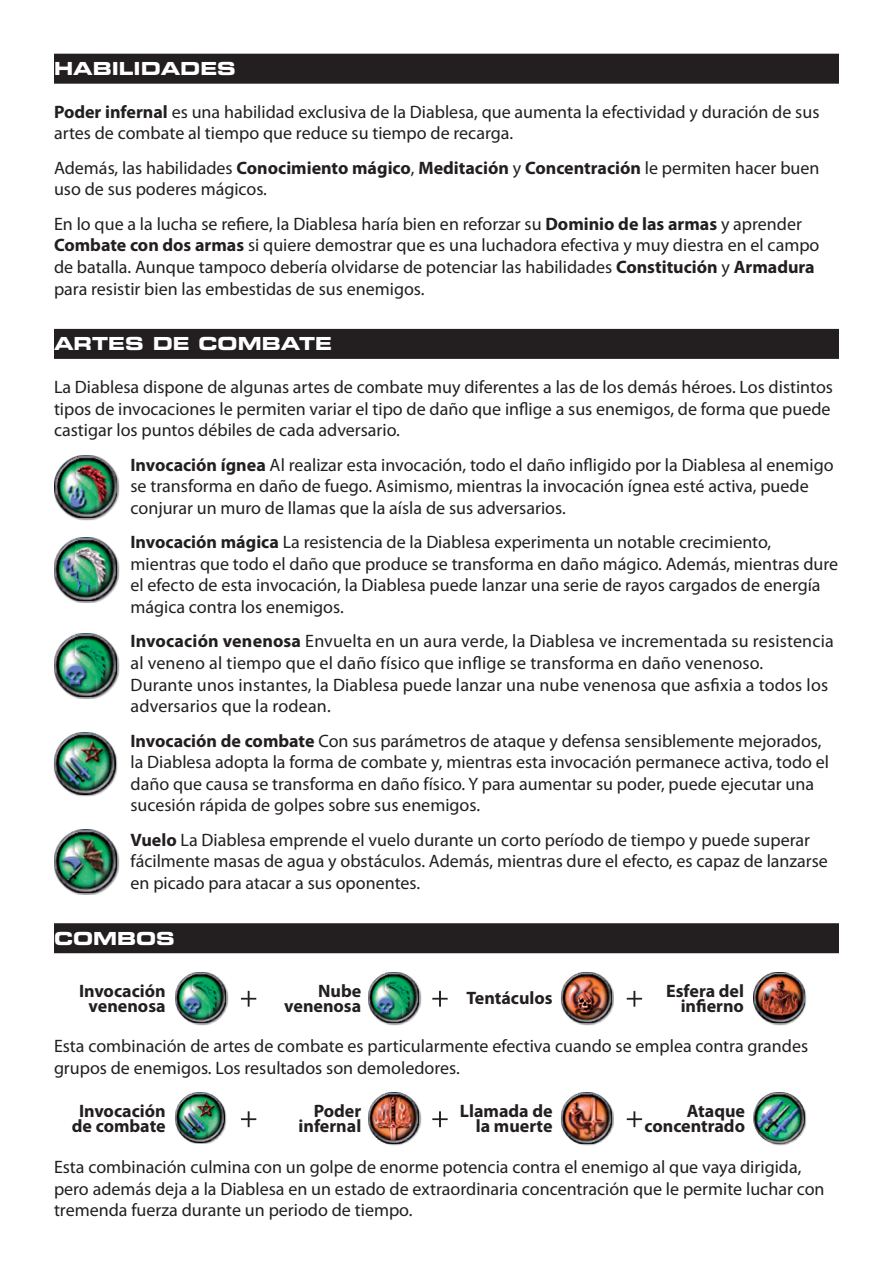
<style>
.page{position:relative;width:893px;height:1263px;background:#fff}
.page>*{position:absolute;margin:0;border:0;box-sizing:border-box;transform-origin:0 0}
.cuerpo{font:18px/21.6px "Myriad Pro";color:#231f20}
.cuerpo-2{font:700 18px/15px "Myriad Pro";color:#231f20;text-align:right}
.ladillo{font:18px "Eurostile Bold Extended Two";color:#fff}
.s1{font-weight:700}
</style>
<div class="page">
<div style="left:54px;top:54px;width:785px;height:30px;background:#231f20"></div>
<div style="left:54px;top:329px;width:785px;height:30px;background:#231f20"></div>
<div style="left:54px;top:923px;width:785px;height:30px;background:#231f20"></div>
<div style="left:54px;top:633px;width:65px;height:66px;background:#231f20;opacity:.5"></div>
<img style="left:54px;top:634px;width:63px;height:62px">
<div style="left:54px;top:537px;width:65px;height:66px;background:#231f20;opacity:.5"></div>
<img style="left:54px;top:538px;width:63px;height:63px">
<div style="left:54px;top:732px;width:64px;height:64px;background:#231f20;opacity:.5"></div>
<img style="left:54px;top:732px;width:63px;height:63px">
<div style="left:54px;top:829px;width:65px;height:66px;background:#231f20;opacity:.5"></div>
<img style="left:54px;top:830px;width:63px;height:63px">
<div style="left:54px;top:455px;width:65px;height:65px;background:#231f20;opacity:.5"></div>
<img style="left:54px;top:455px;width:63px;height:63px">
<div style="left:175px;top:972px;width:54px;height:53px;background:#231f20;opacity:.5"></div>
<img style="left:175px;top:972px;width:51px;height:51px">
<div style="left:368px;top:972px;width:53px;height:53px;background:#231f20;opacity:.5"></div>
<img style="left:368px;top:972px;width:51px;height:51px">
<div style="left:561px;top:972px;width:53px;height:53px;background:#231f20;opacity:.5"></div>
<img style="left:561px;top:972px;width:50px;height:51px">
<div style="left:753px;top:972px;width:54px;height:53px;background:#231f20;opacity:.5"></div>
<img style="left:754px;top:972px;width:50px;height:51px">
<svg style="left:241px;top:991px;width:15px;height:16px"></svg>
<svg style="left:432px;top:991px;width:16px;height:16px"></svg>
<svg style="left:627px;top:991px;width:15px;height:16px"></svg>
<div style="left:175px;top:1092px;width:52px;height:52px;background:#231f20;opacity:.5"></div>
<img style="left:175px;top:1093px;width:51px;height:50px">
<div style="left:368px;top:1092px;width:53px;height:54px;background:#231f20;opacity:.5"></div>
<img style="left:368px;top:1093px;width:51px;height:50px">
<div style="left:561px;top:1092px;width:53px;height:54px;background:#231f20;opacity:.5"></div>
<img style="left:561px;top:1093px;width:50px;height:50px">
<div style="left:753px;top:1092px;width:54px;height:54px;background:#231f20;opacity:.5"></div>
<img style="left:754px;top:1093px;width:51px;height:51px">
<svg style="left:241px;top:1111px;width:15px;height:16px"></svg>
<svg style="left:432px;top:1111px;width:16px;height:16px"></svg>
<svg style="left:627px;top:1111px;width:15px;height:16px"></svg>
<p class="ladillo" style="left:54px;top:56px;width:183px">HABILIDADES</p>
<p class="cuerpo" style="left:54px;top:101px;width:767px"><span class="s1">Poder infernal</span> es una habilidad exclusiva de la Diablesa, que aumenta la efectividad y duración de sus artes de combate al tiempo que reduce su tiempo de recarga.</p>
<p class="cuerpo" style="left:54px;top:157px;width:767px">Además, las habilidades <span class="s1">Conocimiento mágico</span>, <span class="s1">Meditación</span> y <span class="s1">Concentración</span> le permiten hacer buen uso de sus poderes mágicos.</p>
<p class="cuerpo" style="left:54px;top:213px;width:767px">En lo que a la lucha se refiere, la Diablesa haría bien en reforzar su <span class="s1">Dominio de las armas</span> y aprender <span class="s1">Combate con dos armas</span> si quiere demostrar que es una luchadora efectiva y muy diestra en el campo de batalla. Aunque tampoco debería olvidarse de potenciar las habilidades <span class="s1">Constitución</span> y <span class="s1">Armadura </span>para resistir bien las embestidas de sus enemigos.</p>
<p class="ladillo" style="left:54px;top:331px;width:279px">ARTES DE COMBATE</p>
<p class="cuerpo" style="left:54px;top:377px;width:781px">La Diablesa dispone de algunas artes de combate muy diferentes a las de los demás héroes. Los distintos tipos de invocaciones le permiten variar el tipo de daño que inflige a sus enemigos, de forma que puede castigar los puntos débiles de cada adversario.</p>
<p class="cuerpo" style="left:131px;top:454px;width:705px"><span class="s1">Invocación ígnea</span> Al realizar esta invocación, todo el daño infligido por la Diablesa al enemigo se transforma en daño de fuego. Asimismo, mientras la invocación ígnea esté activa, puede conjurar un muro de llamas que la aísla de sus adversarios.</p>
<p class="cuerpo" style="left:131px;top:532px;width:709px"><span class="s1">Invocación mágica</span> La resistencia de la Diablesa experimenta un notable crecimiento, mientras que todo el daño que produce se transforma en daño mágico. Además, mientras dure el efecto de esta invocación, la Diablesa puede lanzar una serie de rayos cargados de energía mágica contra los enemigos.</p>
<p class="cuerpo" style="left:131px;top:631px;width:705px"><span class="s1">Invocación venenosa</span> Envuelta en un aura verde, la Diablesa ve incrementada su resistencia al veneno al tiempo que el daño físico que inflige se transforma en daño venenoso.<br>Durante unos instantes, la Diablesa puede lanzar una nube venenosa que asfixia a todos los adversarios que la rodean.</p>
<p class="cuerpo" style="left:131px;top:730px;width:700px"><span class="s1">Invocación de combate</span> Con sus parámetros de ataque y defensa sensiblemente mejorados, la Diablesa adopta la forma de combate y, mientras esta invocación permanece activa, todo el daño que causa se transforma en daño físico. Y para aumentar su poder, puede ejecutar una sucesión rápida de golpes sobre sus enemigos.</p>
<p class="cuerpo" style="left:131px;top:829px;width:699px"><span class="s1">Vuelo</span> La Diablesa emprende el vuelo durante un corto período de tiempo y puede superar fácilmente masas de agua y obstáculos. Además, mientras dure el efecto, es capaz de lanzarse en picado para atacar a sus oponentes.</p>
<p class="ladillo" style="left:54px;top:925px;width:122px">COMBOS</p>
<p class="cuerpo-2" style="left:79px;top:983px;width:88px;text-align:center">Invocación venenosa</p>
<p class="cuerpo-2" style="left:284px;top:983px;width:79px">Nube venenosa</p>
<p class="cuerpo-2" style="left:466px;top:991px;width:88px">Tentáculos</p>
<p class="cuerpo-2" style="left:666px;top:983px;width:79px">Esfera del infierno</p>
<p class="cuerpo" style="left:54px;top:1036px;width:756px">Esta combinación de artes de combate es particularmente efectiva cuando se emplea contra grandes grupos de enemigos. Los resultados son demoledores.</p>
<p class="cuerpo-2" style="left:72px;top:1104px;width:95px;text-align:center">Invocación de combate</p>
<p class="cuerpo-2" style="left:298px;top:1104px;width:64px">Poder infernal</p>
<p class="cuerpo-2" style="left:460px;top:1104px;width:94px">Llamada de la muerte</p>
<p class="cuerpo-2" style="left:644px;top:1104px;width:102px">Ataque concentrado</p>
<p class="cuerpo" style="left:54px;top:1156px;width:772px">Esta combinación culmina con un golpe de enorme potencia contra el enemigo al que vaya dirigida, pero además deja a la Diablesa en un estado de extraordinaria concentración que le permite luchar con tremenda fuerza durante un periodo de tiempo.</p>
</div>
